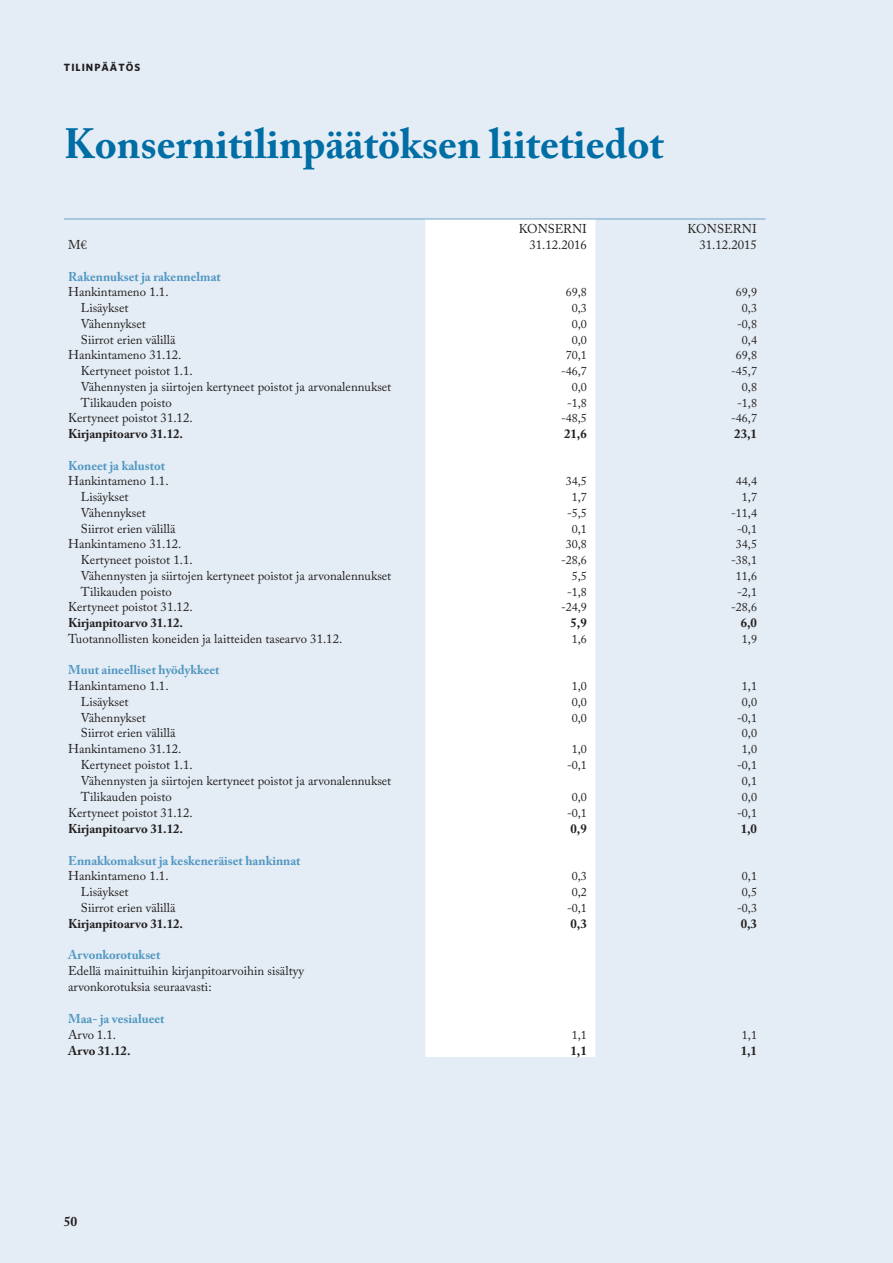
<style>
.page{position:relative;width:893px;height:1263px;background:#e4edf5}
.page>*{position:absolute;margin:0;border:0;box-sizing:border-box;transform-origin:0 0}
._01_Otsikko{font:700 42px "Adobe Caslon Pro";color:#006ea5}
.t1{font:700 13.5px "Adobe Caslon Pro";color:#231f20}
.Leipis_tab{font:12.75px "Adobe Caslon Pro";color:#231f20}
.Leipis_tab-2{font:700 12.75px "Adobe Caslon Pro";color:#5197c2}
.Leipis_tab-3{font:700 12.75px "Adobe Caslon Pro";color:#231f20}
.Leipis_tab_TS{font:12.75px "Adobe Caslon Pro";color:#231f20}
.Leipis_tab-4{font:12px "Adobe Caslon Pro";color:#231f20}
.t2{font:700 10.5px "Whitney";letter-spacing:.1em;color:#231f20}
</style>
<div class="page">
<div style="left:425px;top:220px;width:170px;height:837px;background:#fff"></div>
<hr style="left:64px;top:219px;width:361px;height:1px;background:#6ba4ca">
<hr style="left:425px;top:219px;width:170px;height:1px;background:#6ba4ca">
<hr style="left:595px;top:219px;width:170px;height:1px;background:#6ba4ca">
<p class="t2" style="left:64px;top:61px;width:78px">TILINPÄÄTÖS</p>
<p class="_01_Otsikko" style="left:64px;top:119px;width:601px">Konsernitilinpäätöksen liitetiedot</p>
<p class="Leipis_tab_TS" style="left:68px;top:237px;width:20px">M€</p>
<p class="Leipis_tab_TS" style="left:519px;top:221px;width:70px">KONSERNI</p>
<p class="Leipis_tab_TS" style="left:529px;top:237px;width:59px">31.12.2016</p>
<p class="Leipis_tab_TS" style="left:687px;top:221px;width:71px">KONSERNI</p>
<p class="Leipis_tab_TS" style="left:699px;top:237px;width:59px">31.12.2015</p>
<p class="Leipis_tab-2" style="left:68px;top:269px;width:154px">Rakennukset ja rakennelmat</p>
<p class="Leipis_tab" style="left:68px;top:284px;width:102px">Hankintameno 1.1.</p>
<p class="Leipis_tab-4" style="left:566px;top:285px;width:23px">69,8</p>
<p class="Leipis_tab-4" style="left:736px;top:285px;width:23px">69,9</p>
<p class="Leipis_tab" style="left:81px;top:300px;width:49px">Lisäykset</p>
<p class="Leipis_tab-4" style="left:572px;top:301px;width:17px">0,3</p>
<p class="Leipis_tab-4" style="left:742px;top:301px;width:17px">0,3</p>
<p class="Leipis_tab" style="left:81px;top:316px;width:67px">Vähennykset</p>
<p class="Leipis_tab-4" style="left:572px;top:317px;width:17px">0,0</p>
<p class="Leipis_tab-4" style="left:737px;top:317px;width:21px">-0,8</p>
<p class="Leipis_tab" style="left:81px;top:332px;width:96px">Siirrot erien välillä</p>
<p class="Leipis_tab-4" style="left:572px;top:332px;width:17px">0,0</p>
<p class="Leipis_tab-4" style="left:742px;top:332px;width:17px">0,4</p>
<p class="Leipis_tab" style="left:68px;top:347px;width:115px">Hankintameno 31.12.</p>
<p class="Leipis_tab-4" style="left:566px;top:348px;width:23px">70,1</p>
<p class="Leipis_tab-4" style="left:736px;top:348px;width:23px">69,8</p>
<p class="Leipis_tab" style="left:81px;top:363px;width:113px">Kertyneet poistot 1.1.</p>
<p class="Leipis_tab-4" style="left:561px;top:364px;width:27px">-46,7</p>
<p class="Leipis_tab-4" style="left:731px;top:364px;width:27px">-45,7</p>
<p class="Leipis_tab" style="left:81px;top:379px;width:312px">Vähennysten ja siirtojen kertyneet poistot ja arvonalennukset</p>
<p class="Leipis_tab-4" style="left:572px;top:380px;width:17px">0,0</p>
<p class="Leipis_tab-4" style="left:742px;top:380px;width:17px">0,8</p>
<p class="Leipis_tab" style="left:81px;top:395px;width:92px">Tilikauden poisto</p>
<p class="Leipis_tab-4" style="left:567px;top:395px;width:21px">-1,8</p>
<p class="Leipis_tab-4" style="left:737px;top:395px;width:21px">-1,8</p>
<p class="Leipis_tab" style="left:68px;top:410px;width:126px">Kertyneet poistot 31.12.</p>
<p class="Leipis_tab-4" style="left:561px;top:411px;width:27px">-48,5</p>
<p class="Leipis_tab-4" style="left:731px;top:411px;width:27px">-46,7</p>
<p class="Leipis_tab-3" style="left:68px;top:426px;width:116px">Kirjanpitoarvo 31.12.</p>
<p class="Leipis_tab-3" style="left:564px;top:426px;width:24px">21,6</p>
<p class="Leipis_tab-3" style="left:734px;top:426px;width:24px">23,1</p>
<p class="Leipis_tab-2" style="left:68px;top:458px;width:99px">Koneet ja kalustot</p>
<p class="Leipis_tab" style="left:68px;top:473px;width:102px">Hankintameno 1.1.</p>
<p class="Leipis_tab-4" style="left:566px;top:474px;width:23px">34,5</p>
<p class="Leipis_tab-4" style="left:736px;top:474px;width:23px">44,4</p>
<p class="Leipis_tab" style="left:81px;top:489px;width:49px">Lisäykset</p>
<p class="Leipis_tab-4" style="left:572px;top:490px;width:17px">1,7</p>
<p class="Leipis_tab-4" style="left:742px;top:490px;width:17px">1,7</p>
<p class="Leipis_tab" style="left:81px;top:505px;width:67px">Vähennykset</p>
<p class="Leipis_tab-4" style="left:567px;top:506px;width:21px">-5,5</p>
<p class="Leipis_tab-4" style="left:731px;top:506px;width:27px">-11,4</p>
<p class="Leipis_tab" style="left:81px;top:521px;width:96px">Siirrot erien välillä</p>
<p class="Leipis_tab-4" style="left:572px;top:521px;width:17px">0,1</p>
<p class="Leipis_tab-4" style="left:737px;top:521px;width:21px">-0,1</p>
<p class="Leipis_tab" style="left:68px;top:536px;width:115px">Hankintameno 31.12.</p>
<p class="Leipis_tab-4" style="left:566px;top:537px;width:23px">30,8</p>
<p class="Leipis_tab-4" style="left:736px;top:537px;width:23px">34,5</p>
<p class="Leipis_tab" style="left:81px;top:552px;width:113px">Kertyneet poistot 1.1.</p>
<p class="Leipis_tab-4" style="left:561px;top:553px;width:27px">-28,6</p>
<p class="Leipis_tab-4" style="left:731px;top:553px;width:27px">-38,1</p>
<p class="Leipis_tab" style="left:81px;top:568px;width:312px">Vähennysten ja siirtojen kertyneet poistot ja arvonalennukset</p>
<p class="Leipis_tab-4" style="left:572px;top:569px;width:17px">5,5</p>
<p class="Leipis_tab-4" style="left:736px;top:569px;width:23px">11,6</p>
<p class="Leipis_tab" style="left:81px;top:584px;width:92px">Tilikauden poisto</p>
<p class="Leipis_tab-4" style="left:567px;top:584px;width:21px">-1,8</p>
<p class="Leipis_tab-4" style="left:737px;top:584px;width:21px">-2,1</p>
<p class="Leipis_tab" style="left:68px;top:599px;width:126px">Kertyneet poistot 31.12.</p>
<p class="Leipis_tab-4" style="left:561px;top:600px;width:27px">-24,9</p>
<p class="Leipis_tab-4" style="left:731px;top:600px;width:27px">-28,6</p>
<p class="Leipis_tab-3" style="left:68px;top:615px;width:116px">Kirjanpitoarvo 31.12.</p>
<p class="Leipis_tab-3" style="left:571px;top:615px;width:18px">5,9</p>
<p class="Leipis_tab-3" style="left:741px;top:615px;width:18px">6,0</p>
<p class="Leipis_tab" style="left:68px;top:631px;width:276px">Tuotannollisten koneiden ja laitteiden tasearvo 31.12.</p>
<p class="Leipis_tab-4" style="left:572px;top:632px;width:17px">1,6</p>
<p class="Leipis_tab-4" style="left:742px;top:632px;width:17px">1,9</p>
<p class="Leipis_tab-2" style="left:68px;top:662px;width:153px">Muut aineelliset hyödykkeet</p>
<p class="Leipis_tab" style="left:68px;top:678px;width:102px">Hankintameno 1.1.</p>
<p class="Leipis_tab-4" style="left:572px;top:679px;width:17px">1,0</p>
<p class="Leipis_tab-4" style="left:742px;top:679px;width:17px">1,1</p>
<p class="Leipis_tab" style="left:81px;top:694px;width:49px">Lisäykset</p>
<p class="Leipis_tab-4" style="left:572px;top:695px;width:17px">0,0</p>
<p class="Leipis_tab-4" style="left:742px;top:695px;width:17px">0,0</p>
<p class="Leipis_tab" style="left:81px;top:710px;width:67px">Vähennykset</p>
<p class="Leipis_tab-4" style="left:572px;top:710px;width:17px">0,0</p>
<p class="Leipis_tab-4" style="left:737px;top:710px;width:21px">-0,1</p>
<p class="Leipis_tab" style="left:81px;top:725px;width:96px">Siirrot erien välillä</p>
<p class="Leipis_tab-4" style="left:742px;top:726px;width:17px">0,0</p>
<p class="Leipis_tab" style="left:68px;top:741px;width:115px">Hankintameno 31.12.</p>
<p class="Leipis_tab-4" style="left:572px;top:742px;width:17px">1,0</p>
<p class="Leipis_tab-4" style="left:742px;top:742px;width:17px">1,0</p>
<p class="Leipis_tab" style="left:81px;top:757px;width:113px">Kertyneet poistot 1.1.</p>
<p class="Leipis_tab-4" style="left:567px;top:758px;width:21px">-0,1</p>
<p class="Leipis_tab-4" style="left:737px;top:758px;width:21px">-0,1</p>
<p class="Leipis_tab" style="left:81px;top:773px;width:312px">Vähennysten ja siirtojen kertyneet poistot ja arvonalennukset</p>
<p class="Leipis_tab-4" style="left:742px;top:774px;width:17px">0,1</p>
<p class="Leipis_tab" style="left:81px;top:789px;width:92px">Tilikauden poisto</p>
<p class="Leipis_tab-4" style="left:572px;top:789px;width:17px">0,0</p>
<p class="Leipis_tab-4" style="left:742px;top:789px;width:17px">0,0</p>
<p class="Leipis_tab" style="left:68px;top:805px;width:126px">Kertyneet poistot 31.12.</p>
<p class="Leipis_tab-4" style="left:567px;top:806px;width:21px">-0,1</p>
<p class="Leipis_tab-4" style="left:737px;top:806px;width:21px">-0,1</p>
<p class="Leipis_tab-3" style="left:68px;top:821px;width:116px">Kirjanpitoarvo 31.12.</p>
<p class="Leipis_tab-3" style="left:571px;top:821px;width:18px">0,9</p>
<p class="Leipis_tab-3" style="left:741px;top:821px;width:18px">1,0</p>
<p class="Leipis_tab-2" style="left:68px;top:853px;width:234px">Ennakkomaksut ja keskeneräiset hankinnat</p>
<p class="Leipis_tab" style="left:68px;top:868px;width:102px">Hankintameno 1.1.</p>
<p class="Leipis_tab-4" style="left:572px;top:869px;width:17px">0,3</p>
<p class="Leipis_tab-4" style="left:742px;top:869px;width:17px">0,1</p>
<p class="Leipis_tab" style="left:81px;top:884px;width:49px">Lisäykset</p>
<p class="Leipis_tab-4" style="left:572px;top:885px;width:17px">0,2</p>
<p class="Leipis_tab-4" style="left:742px;top:885px;width:17px">0,5</p>
<p class="Leipis_tab" style="left:81px;top:900px;width:96px">Siirrot erien välillä</p>
<p class="Leipis_tab-4" style="left:567px;top:901px;width:21px">-0,1</p>
<p class="Leipis_tab-4" style="left:737px;top:901px;width:21px">-0,3</p>
<p class="Leipis_tab-3" style="left:68px;top:916px;width:116px">Kirjanpitoarvo 31.12.</p>
<p class="Leipis_tab-3" style="left:571px;top:916px;width:18px">0,3</p>
<p class="Leipis_tab-3" style="left:741px;top:916px;width:18px">0,3</p>
<p class="Leipis_tab-2" style="left:68px;top:947px;width:94px">Arvonkorotukset</p>
<p class="Leipis_tab" style="left:68px;top:963px;width:237px">Edellä mainittuihin kirjanpitoarvoihin sisältyy</p>
<p class="Leipis_tab" style="left:68px;top:979px;width:145px">arvonkorotuksia seuraavasti:</p>
<p class="Leipis_tab-2" style="left:68px;top:1011px;width:98px">Maa- ja vesialueet</p>
<p class="Leipis_tab" style="left:68px;top:1027px;width:49px">Arvo 1.1.</p>
<p class="Leipis_tab-4" style="left:572px;top:1028px;width:17px">1,1</p>
<p class="Leipis_tab-4" style="left:742px;top:1028px;width:17px">1,1</p>
<p class="Leipis_tab-3" style="left:68px;top:1043px;width:64px">Arvo 31.12.</p>
<p class="Leipis_tab-3" style="left:571px;top:1043px;width:18px">1,1</p>
<p class="Leipis_tab-3" style="left:741px;top:1043px;width:18px">1,1</p>
<p class="t1" style="left:64px;top:1214px;width:15px">50</p>
</div>
